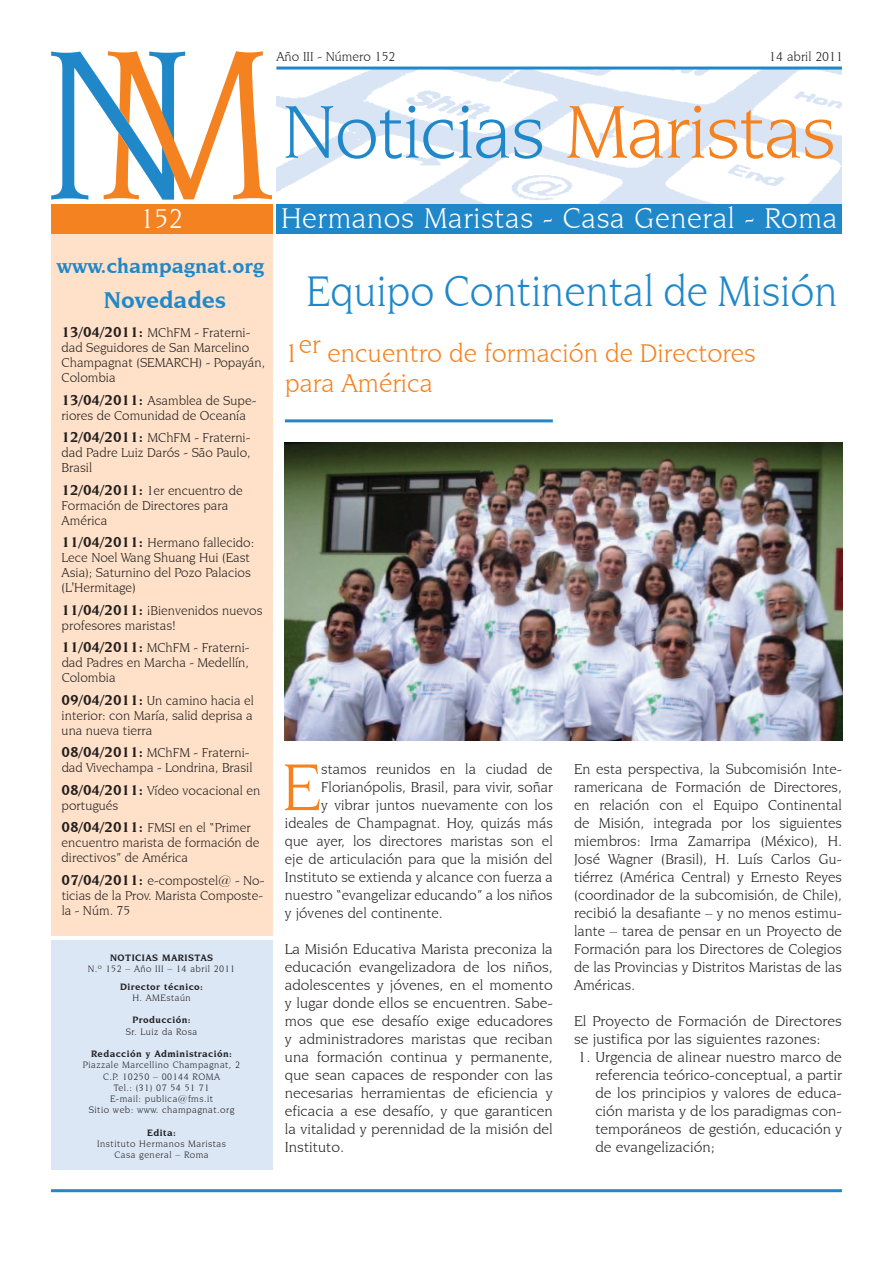
<style>
.page{position:relative;width:893px;height:1263px;background:#fff}
.page>*{position:absolute;margin:0;border:0;box-sizing:border-box;transform-origin:0 0}
.t1{font:79.5px "Novarese IT Cby BT";letter-spacing:-.015em;color:#2088c9}
.t2{font:70.2px "Novarese IT Cby BT";color:#f58220}
.t3{font:45px "Novarese IT Cby BT";color:#2088c9;scale:.96 1}
.t4{font:30px "Novarese IT Cby BT";letter-spacing:.02em;color:#fff}
.t5{font:28.5px "Novarese IT Cby BT";color:#fff}
.t6{font:27px/30.8px "Novarese IT Cby BT";color:#f58220}
.t7{font:700 24px "Novarese IT Cby BT";color:#2088c9}
.t8{font:700 21px "Novarese IT Cby BT";color:#2088c9}
.t9{font:15px/18px "Novarese IT Cby BT";color:#231f20;text-align:justify}
.t10{font:15px/18px "Novarese IT Cby BT";color:#231f20;text-align:justify;scale:1.04 1}
.t11{font:13.5px/15px "Novarese IT Cby BT";color:#231f20}
.t12{font:9.75px/11.2px "Novarese IT Cby BT";letter-spacing:.05em;color:#231f20;text-align:center}
.t13{font:700 9.75px "Novarese IT Cby BT";letter-spacing:.05em;color:#231f20}
.s1{color:#f58220}
.s2{font-weight:700;font-size:15px}
</style>
<div class="page">
<img style="left:276px;top:70px;width:566px;height:134px">
<hr style="left:276px;top:67px;width:566px;height:3px;background:#2088c9">
<div style="left:276px;top:204px;width:566px;height:30px;background:#2088c9"></div>
<svg style="left:51px;top:51px;width:221px;height:149px"></svg>
<hr style="left:51px;top:1189px;width:791px;height:3px;background:#2088c9">
<div style="left:51px;top:234px;width:221px;height:701px;background:#fee1c8"></div>
<div style="left:51px;top:940px;width:221px;height:229px;background:#dbe7f5"></div>
<div style="left:51px;top:204px;width:221px;height:30px;background:#f58220"></div>
<hr style="left:285px;top:419px;width:268px;height:3px;background:#2088c9">
<img style="left:284px;top:442px;width:558px;height:299px">
<p class="t11" style="left:276px;top:49px;width:121px">Año III - Número 152</p>
<p class="t11" style="left:769px;top:49px;width:75px">14 abril 2011</p>
<h1 class="t1" style="left:282px;top:85px;width:555px">Noticias <span class="s1">Maristas</span></h1>
<h3 class="t5" style="left:140px;top:202px;width:45px">152</h3>
<h3 class="t8" style="left:57px;top:253px;width:209px">www.champagnat.org</h3>
<h3 class="t7" style="left:104px;top:285px;width:124px">Novedades</h3>
<p class="t11" style="left:62px;top:325px;width:205px"><span class="s2">13/04/2011:</span> MChFM - Fraterni&shy;dad Seguidores de San Marcelino<br>Champagnat (SEMARCH) - Popayán,<br>Colombia</p>
<p class="t11" style="left:62px;top:393px;width:196px"><span class="s2">13/04/2011:</span> Asamblea de Supe&shy;riores de Comunidad de Oceanía</p>
<p class="t11" style="left:62px;top:430px;width:191px;text-align:justify"><span class="s2">12/04/2011:</span> MChFM - Fraterni&shy;dad Padre Luiz Darós - São Paulo, Brasil</p>
<p class="t11" style="left:62px;top:483px;width:183px"><span class="s2">12/04/2011:</span> 1er encuentro de<br>Formación de Directores para<br>América</p>
<p class="t11" style="left:62px;top:535px;width:194px"><span class="s2">11/04/2011:</span> Hermano fallecido:<br>Lece Noel Wang Shuang Hui (East<br>Asia); Saturnino del Pozo Palacios (L'Hermitage)</p>
<p class="t11" style="left:62px;top:603px;width:202px"><span class="s2">11/04/2011:</span> ¡Bienvenidos nuevos profesores maristas!</p>
<p class="t11" style="left:62px;top:640px;width:189px;text-align:justify"><span class="s2">11/04/2011:</span> MChFM - Fraterni&shy;dad Padres en Marcha - Medellín, Colombia</p>
<p class="t11" style="left:62px;top:693px;width:194px;text-align:justify"><span class="s2">09/04/2011:</span> Un camino hacia el interior: con María, salid deprisa a una nueva tierra</p>
<p class="t11" style="left:62px;top:745px;width:192px"><span class="s2">08/04/2011:</span> MChFM - Fraterni&shy;dad Vivechampa - Londrina, Brasil</p>
<p class="t11" style="left:62px;top:783px;width:200px"><span class="s2">08/04/2011:</span> Vídeo vocacional en portugués</p>
<p class="t11" style="left:62px;top:820px;width:199px"><span class="s2">08/04/2011:</span> FMSI en el “Primer encuentro marista de formación de directivos” de América</p>
<p class="t11" style="left:62px;top:873px;width:204px;text-align:justify"><span class="s2">07/04/2011:</span> e-compostel@ - No&shy;ticias de la Prov. Marista Composte&shy;la - Núm. 75</p>
<p class="t13" style="left:110px;top:952px;width:104px">noticiaS MARISTAS</p>
<p class="t12" style="left:88px;top:963px;width:149px">N.º 152 – Año III – 14 abril 2011</p>
<p class="t13" style="left:120px;top:980px;width:85px">Director técnico:</p>
<p class="t12" style="left:132px;top:992px;width:60px">H. AMEstaún</p>
<p class="t13" style="left:132px;top:1014px;width:60px">Producción:</p>
<p class="t12" style="left:126px;top:1025px;width:73px">Sr. Luiz da Rosa</p>
<p class="t13" style="left:91px;top:1048px;width:143px">Redacción y Administración:</p>
<p class="t12" style="left:83px;top:1059px;width:159px">Piazzale Marcellino Champagnat, 2<br>C.P. 10250 – 00144 ROMA<br>Tel.: (31) 07 54 51 71<br>E-mail: publica@fms.it<br>Sitio web: www. champagnat.org</p>
<p class="t13" style="left:147px;top:1126px;width:30px">Edita:</p>
<p class="t12" style="left:97px;top:1138px;width:130px">Instituto Hermanos Maristas<br>Casa general – Roma</p>
<h3 class="t4" style="left:281px;top:201px;width:558px">Hermanos Maristas - Casa General - Roma</h3>
<h3 class="t3" style="left:306px;top:265px;width:555px">Equipo Continental de Misión</h3>
<h3 class="t6" style="left:285px;top:337px;width:472px">1er encuentro de formación de Directores para América</h3>
<h2 class="t2" style="left:282px;top:745px;width:41px">E</h2>
<p class="t9" style="left:321px;top:760px;width:233px">stamos reunidos en la ciudad de</p>
<p class="t9" style="left:321px;top:778px;width:233px">Florianópolis, Brasil, para vivir, soñar</p>
<p class="t9" style="left:321px;top:796px;width:233px">y vibrar juntos nuevamente con los</p>
<p class="t9" style="left:285px;top:814px;width:269px">ideales de Champagnat. Hoy, quizás más</p>
<p class="t9" style="left:285px;top:832px;width:269px">que ayer, los directores maristas son el</p>
<p class="t9" style="left:285px;top:850px;width:269px">eje de articulación para que la misión del</p>
<p class="t9" style="left:285px;top:868px;width:269px">Instituto se extienda y alcance con fuerza a</p>
<p class="t9" style="left:285px;top:886px;width:269px">nuestro “evangelizar educando” a los niños</p>
<p class="t9" style="left:285px;top:904px;width:159px">y jóvenes del continente.</p>
<p class="t10" style="left:285px;top:940px;width:259px">La Misión Educativa Marista preconiza la educación evangelizadora de los niños, adolescentes y jóvenes, en el momento y lugar donde ellos se encuentren. Sabe&shy;mos que ese desafío exige educadores y administradores maristas que reciban una formación continua y permanente, que sean capaces de responder con las necesarias herramientas de eficiencia y eficacia a ese desafío, y que garanticen la vitalidad y perennidad de la misión del Instituto.</p>
<p class="t9" style="left:574px;top:760px;width:269px">En esta perspectiva, la Subcomisión Inte&shy;ramericana de Formación de Directores, en relación con el Equipo Continental de Misión, integrada por los siguientes miembros: Irma Zamarripa (México), H.<br>José Wagner (Brasil), H. Luís Carlos Gu&shy;tiérrez (América Central) y Ernesto Reyes (coordinador de la subcomisión, de Chile), recibió la desafiante – y no menos estimu&shy;lante – tarea de pensar en un Proyecto de Formación para los Directores de Colegios de las Provincias y Distritos Maristas de las Américas.</p>
<p class="t10" style="left:574px;top:1012px;width:259px">El Proyecto de Formación de Directores se justifica por las siguientes razones:</p>
<p class="t10" style="left:595px;top:1048px;width:239px;text-indent:-17px">1. Urgencia de alinear nuestro marco de referencia teórico-conceptual, a partir de los principios y valores de educa&shy;ción marista y de los paradigmas con&shy;temporáneos de gestión, educación y de evangelización;</p>
</div>
